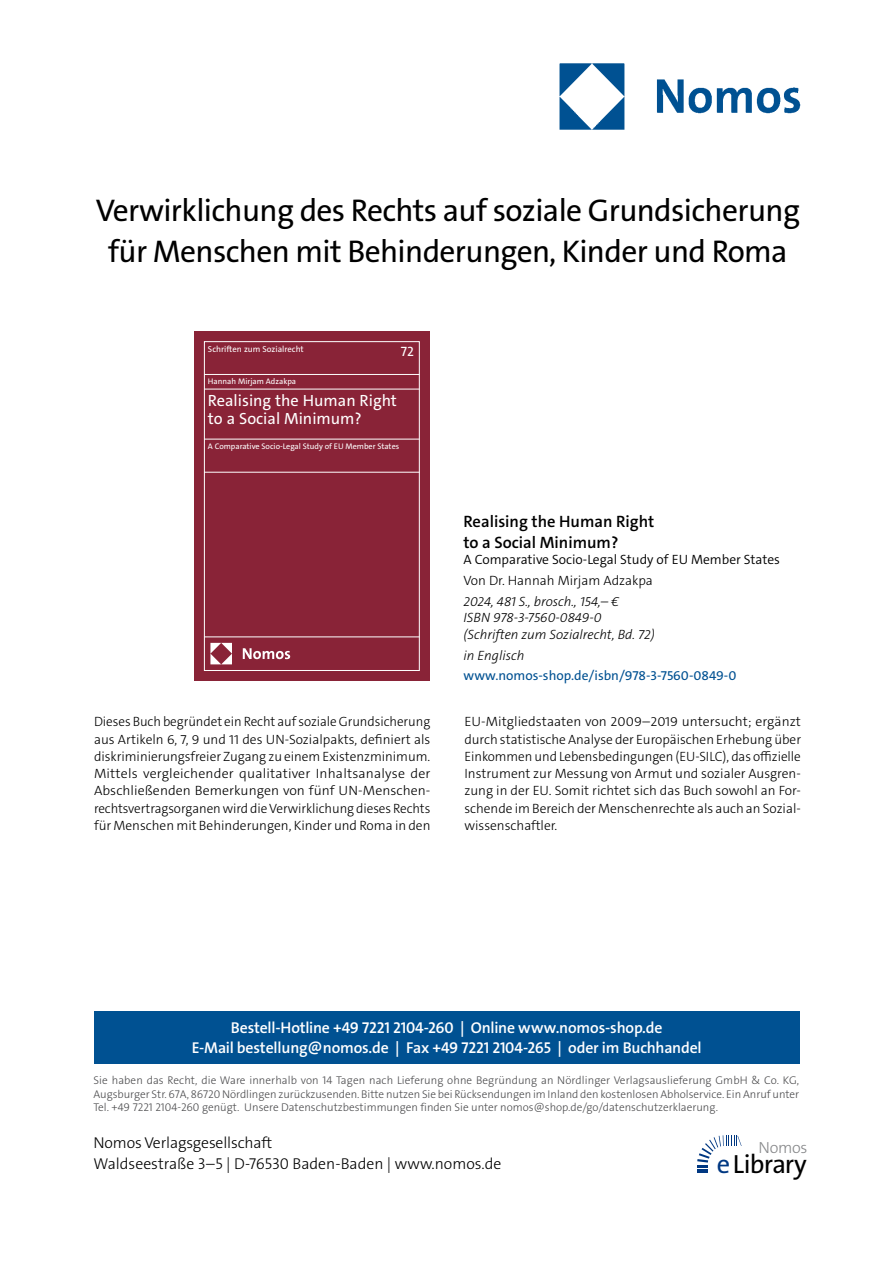
<style>
.page{position:relative;width:893px;height:1263px;background:#fff}
.page>*{position:absolute;margin:0;border:0;box-sizing:border-box;transform-origin:0 0}
.t1{font:31.5px/40.5px "The Sans Os F";letter-spacing:-.02em;color:#000;text-align:center}
.t2{font:26.4px "The Sans Os F";letter-spacing:-.03em;color:#000}
.t3{font:600 16.5px/21px "The Sans C5";color:#000}
.t4{font:16.35px/17.4px "The Sans C5";color:#fff}
.t5{font:300 16.2px "The Sans Os F";letter-spacing:-.02em;color:#87888a}
.t6{font:600 15.75px/21px "The Sans Os F";letter-spacing:-.01em;color:#fff;text-align:center}
.t7{font:300 15.75px/21px "The Sans Os F";color:#000}
.t8{font:300 13.5px/17.2px "The Sans C5";color:#000;text-align:justify}
.t9{font:italic 300 13.5px/16.5px "The Sans C5";color:#000}
.t10{font:300 13.5px "The Sans C5";color:#000}
.t11{font:13.5px "The Sans C5";color:#005192}
.t12{font:13.5px "The Sans C5";color:#fff}
.t13{font:300 11.25px/13.5px "The Sans Os F";color:#4b4b4d;text-align:justify}
.t14{font:8.7px "The Sans C5";color:#fff}
.t15{font:8.1px "The Sans C5";color:#fff}
.s1{color:#003882}
</style>
<div class="page">
<img style="left:559px;top:63px;width:242px;height:67px">
<div style="left:94px;top:1011px;width:705px;height:52px;background:#005192"></div>
<svg style="left:697px;top:1135px;width:45px;height:38px"></svg>
<div style="left:194px;top:331px;width:236px;height:349px;background:#892337"></div>
<div style="left:204px;top:341px;width:216px;height:330px;border:1px solid #fff"></div>
<hr style="left:204px;top:374px;width:216px;height:1px;background:#fff">
<hr style="left:204px;top:389px;width:216px;height:1px;background:#fff">
<hr style="left:204px;top:439px;width:216px;height:1px;background:#fff">
<hr style="left:204px;top:472px;width:216px;height:1px;background:#fff">
<hr style="left:204px;top:637px;width:216px;height:1px;background:#fff">
<svg style="left:243px;top:648px;width:47px;height:11px"></svg>
<svg style="left:210px;top:643px;width:22px;height:21px"></svg>
<h1 class="t1" style="left:96px;top:194px;width:706px">Verwirklichung des Rechts auf soziale Grundsicherung für Menschen mit Behinderungen, Kinder und Roma</h1>
<p class="t14" style="left:208px;top:344px;width:97px">Schriften zum Sozialrecht</p>
<p class="t12" style="left:401px;top:343px;width:15px">72</p>
<p class="t15" style="left:208px;top:376px;width:90px">Hannah Mirjam Adzakpa</p>
<p class="t4" style="left:208px;top:392px;width:191px">Realising the Human Right to a Social Minimum?</p>
<p class="t15" style="left:208px;top:441px;width:193px">A Comparative Socio-Legal Study of EU Member States</p>
<p class="t3" style="left:463px;top:511px;width:192px">Realising the Human Right to a Social Minimum?</p>
<p class="t10" style="left:463px;top:551px;width:318px">A Comparative Socio-Legal Study of EU Member States</p>
<p class="t8" style="left:463px;top:572px;width:191px">Von Dr. Hannah Mirjam Adzakpa</p>
<p class="t9" style="left:463px;top:593px;width:193px">2024, 481 S., brosch., 154,– €<br>ISBN 978-3-7560-0849-0 (Schriften zum Sozialrecht, Bd. 72)</p>
<p class="t9" style="left:463px;top:647px;width:63px">in Englisch</p>
<p class="t11" style="left:463px;top:667px;width:274px">www.nomos-shop.de/isbn/978-3-7560-0849-0</p>
<p class="t8" style="left:94px;top:713px;width:338px">Dieses Buch begründet ein Recht auf soziale Grundsicherung aus Artikeln 6, 7, 9 und 11 des UN-Sozialpakts, definiert als diskriminierungsfreier Zugang zu einem Existenzminimum.<br>Mittels vergleichender qualitativer Inhaltsanalyse der Abschließenden Bemerkungen von fünf UN-Menschen&shy;rechtsvertragsorganen wird die Verwirklichung dieses Rechts für Menschen mit Behinderungen, Kinder und Roma in den</p>
<p class="t8" style="left:464px;top:713px;width:338px">EU-Mitgliedstaaten von 2009–2019 untersucht; ergänzt durch statistische Analyse der Europäischen Erhebung über Einkommen und Lebensbedingungen (EU-SILC), das offizielle Instrument zur Messung von Armut und sozialer Ausgren&shy;zung in der EU. Somit richtet sich das Buch sowohl an For&shy;schende im Bereich der Menschenrechte als auch an Sozial&shy;wissenschaftler.</p>
<p class="t6" style="left:192px;top:1017px;width:511px">Bestell-Hotline +49 7221 2104-260 | Online www.nomos-shop.de<br>E-Mail bestellung@nomos.de | Fax +49 7221 2104-265 | oder im Buchhandel</p>
<p class="t13" style="left:94px;top:1074px;width:707px">Sie haben das Recht, die Ware innerhalb von 14 Tagen nach Lieferung ohne Begründung an Nördlinger Verlagsauslieferung GmbH &amp; Co. KG, Augsburger Str. 67A, 86720 Nördlingen zurückzusenden. Bitte nutzen Sie bei Rücksendungen im Inland den kostenlosen Abholservice. Ein Anruf unter Tel. +49 7221 2104-260 genügt. Unsere Datenschutzbestimmungen finden Sie unter nomos@shop.de/go/datenschutzerklaerung.</p>
<p class="t7" style="left:94px;top:1133px;width:409px">Nomos Verlagsgesellschaft<br>Waldseestraße 3–5 | D-76530 Baden-Baden | www.nomos.de</p>
<p class="t5" style="left:758px;top:1137px;width:51px">Nomos</p>
<h2 class="t2" style="left:717px;top:1153px;width:91px"><span class="s1">e</span>Library</h2>
</div>
